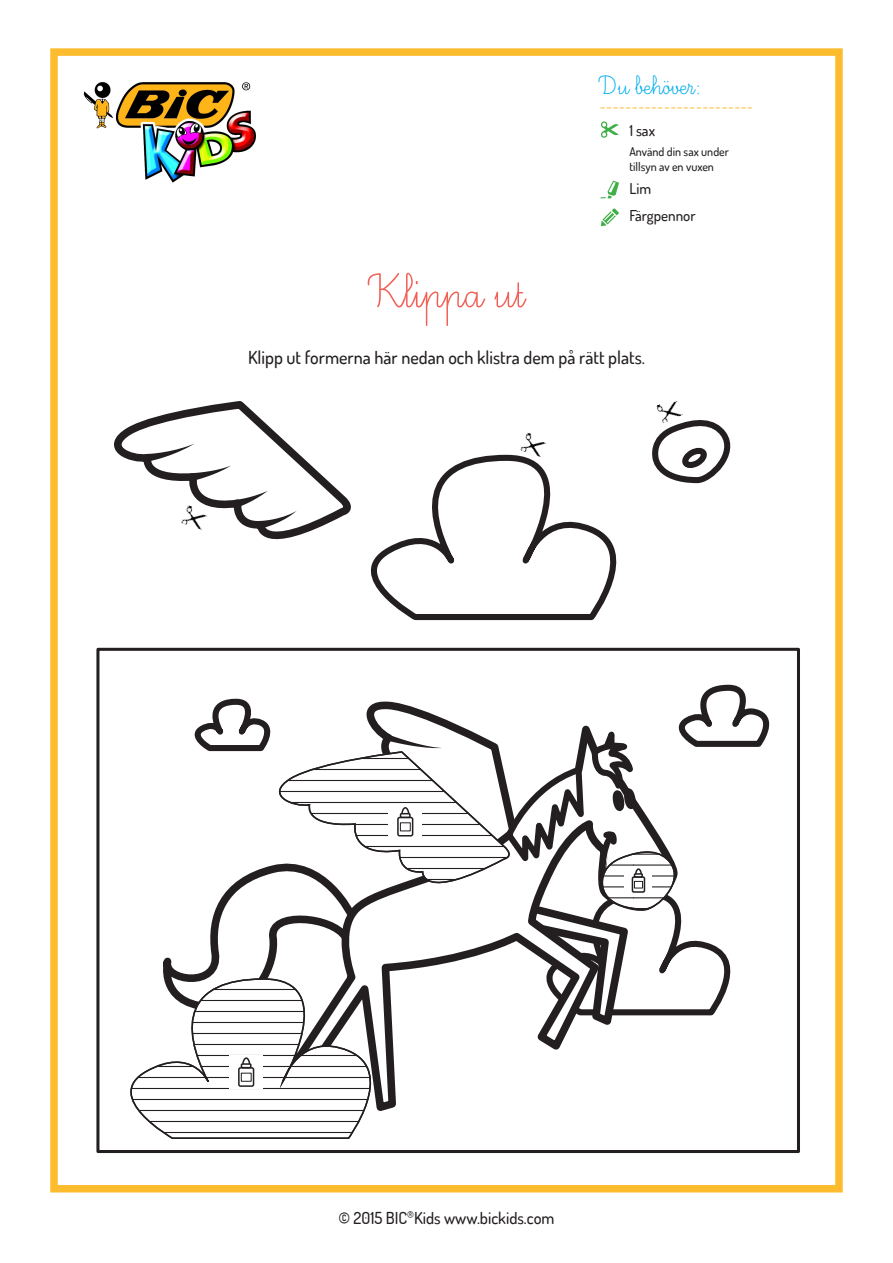
<style>
.page{position:relative;width:893px;height:1263px;background:#fff}
.page>*{position:absolute;margin:0;border:0;box-sizing:border-box;transform-origin:0 0}
.t1{font:60px "Ecriture A Romain Orne";color:#f16157}
.t2{font:33px "Ecriture A Romain Orne";color:#00aeef}
.t3{font:500 18px "Dosis";color:#231f20}
.t4{font:18px "Minion Pro";color:#fdbb2e}
.t5{font:500 16.5px "Dosis";color:#231f20}
.t6{font:500 15px/27px "Dosis";color:#231f20}
.t7{font:500 12px/14.4px "Dosis";color:#231f20}
</style>
<div class="page">
<div style="left:50px;top:48px;width:793px;height:1144px;border:8px solid #fdbb2e"></div>
<img style="left:83px;top:82px;width:173px;height:101px">
<svg style="left:601px;top:208px;width:18px;height:18px"></svg>
<svg style="left:600px;top:121px;width:19px;height:17px"></svg>
<svg style="left:601px;top:181px;width:18px;height:17px"></svg>
<svg style="left:130px;top:1032px;width:266px;height:107px"></svg>
<div style="left:229px;top:1055px;width:34px;height:34px;background:#fff"></div>
<div style="left:242px;top:1057px;width:9px;height:18px;border:2px solid #231f20;border-radius:50%"></div>
<svg style="left:239px;top:1068px;width:15px;height:18px"></svg>
<div style="left:238px;top:1067px;width:16px;height:20px;border:2px solid #231f20;border-radius:2px"></div>
<div style="left:241px;top:1063px;width:11px;height:5px;border:2px solid #231f20"></div>
<div style="left:241px;top:1073px;width:10px;height:8px;background:#fff"></div>
<svg style="left:163px;top:684px;width:607px;height:348px"></svg>
<div style="left:634px;top:873px;width:9px;height:5px;border:2px solid #231f20"></div>
<div style="left:634px;top:881px;width:8px;height:7px;background:#fff"></div>
<div style="left:634px;top:881px;width:9px;height:7px;border:1px solid #231f20"></div>
<svg style="left:114px;top:405px;width:221px;height:135px"></svg>
<img style="left:181px;top:505px;width:27px;height:25px">
<svg style="left:335px;top:454px;width:282px;height:167px"></svg>
<img style="left:520px;top:432px;width:27px;height:26px">
<svg style="left:652px;top:420px;width:79px;height:64px"></svg>
<img style="left:656px;top:401px;width:27px;height:22px">
<div style="left:96px;top:648px;width:704px;height:505px;border:3px solid #231f20"></div>
<h2 class="t2" style="left:600px;top:69px;width:103px">Du behöver:</h2>
<p class="t4" style="left:600px;top:94px;width:155px">------------------------</p>
<p class="t7" style="left:629px;top:145px;width:101px">Använd din sax under tillsyn av en vuxen</p>
<p class="t6" style="left:629px;top:116px;width:27px">1 sax</p>
<h1 class="t1" style="left:369px;top:262px;width:156px">Klippa ut</h1>
<p class="t6" style="left:629px;top:175px;width:68px">Lim<br>Färgpennor</p>
<p class="t3" style="left:248px;top:346px;width:398px">Klipp ut formerna här nedan och klistra dem på rätt plats.</p>
<p class="t5" style="left:338px;top:1207px;width:218px">© 2015 BIC<sup>®</sup>Kids www.bickids.com</p>
</div>
